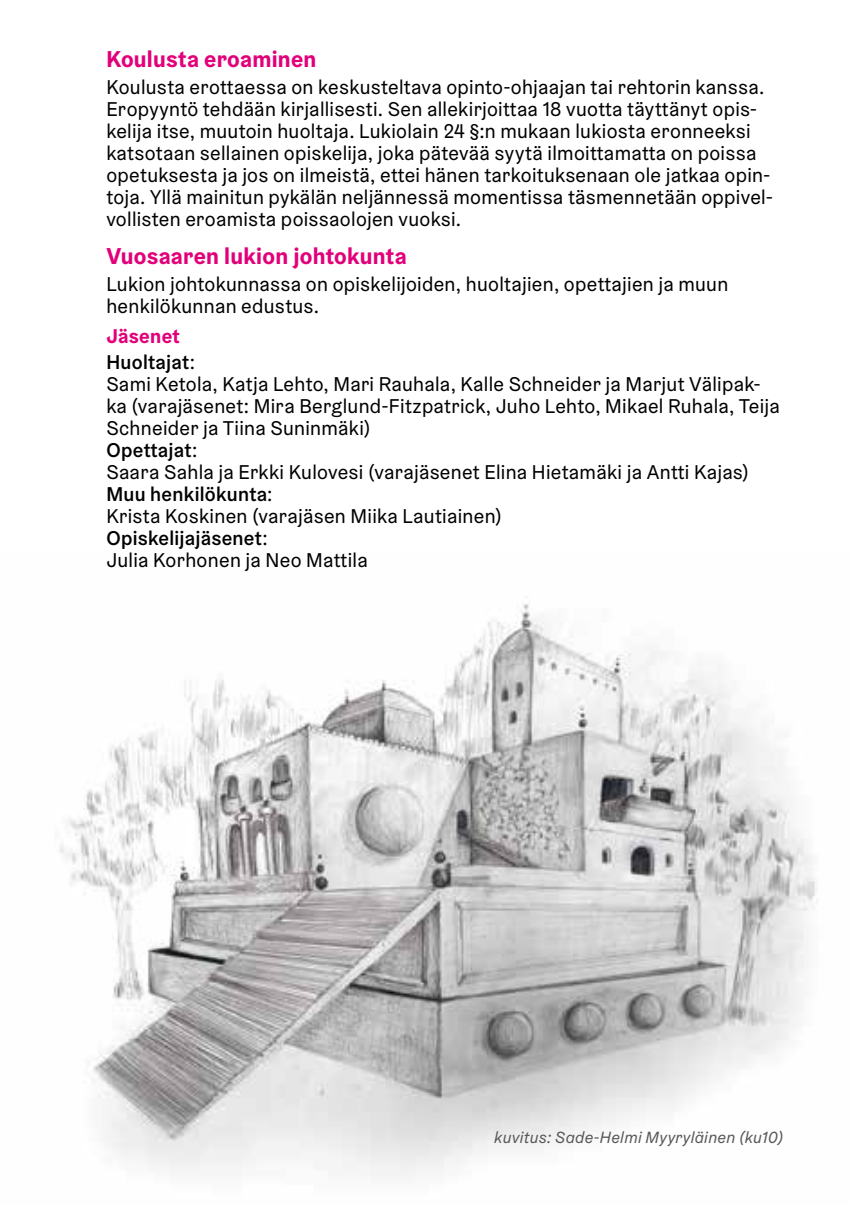
<style>
.page{position:relative;width:851px;height:1205px;background:#fff}
.page>*{position:absolute;margin:0;border:0;box-sizing:border-box;transform-origin:0 0}
.t1{font:700 23px "Helsinki Grotesk";letter-spacing:.01em;color:#e2007a}
.t2{font:20px/22px "Helsinki Grotesk";letter-spacing:.015em;color:#000}
.t3{font:500 20px/25.5px "Helsinki Grotesk";letter-spacing:.015em;color:#000}
.t4{font:italic 16.25px "Helsinki Grotesk";letter-spacing:.02em;color:#58585a}
.s1{font-weight:700;color:#e2007a}
.s2{font-weight:400}
.s3{font-weight:500}
</style>
<div class="page">
<img style="left:59px;top:604px;width:759px;height:572px">
<p class="t1" style="left:106px;top:44px;width:211px">Koulusta eroaminen</p>
<p class="t2" style="left:106px;top:75px;width:668px">Koulusta erottaessa on keskusteltava opinto-ohjaajan tai rehtorin kanssa.<br>Eropyyntö tehdään kirjallisesti. Sen allekirjoittaa 18 vuotta täyttänyt opis&shy;kelija itse, muutoin huoltaja. Lukiolain 24 §:n mukaan lukiosta eronneeksi katsotaan sellainen opiskelija, joka pätevää syytä ilmoittamatta on poissa opetuksesta ja jos on ilmeistä, ettei hänen tarkoituksenaan ole jatkaa opin&shy;toja. Yllä mainitun pykälän neljännessä momentissa täsmennetään oppivel&shy;vollisten eroamista poissaolojen vuoksi.</p>
<p class="t1" style="left:106px;top:241px;width:302px">Vuosaaren lukion johtokunta</p>
<p class="t2" style="left:106px;top:272px;width:623px">Lukion johtokunnassa on opiskelijoiden, huoltajien, opettajien ja muun henkilökunnan edustus.</p>
<p class="t3" style="left:106px;top:323px;width:90px"><span class="s1">Jäsenet<br></span>Huoltajat<span class="s2">:</span></p>
<p class="t2" style="left:106px;top:372px;width:674px">Sami Ketola, Katja Lehto, Mari Rauhala, Kalle Schneider ja Marjut Välipak&shy;ka (varajäsenet: Mira Berglund-Fitzpatrick, Juho Lehto, Mikael Ruhala, Teija Schneider ja Tiina Suninmäki)<br><span class="s3">Opettajat</span>:<br>Saara Sahla ja Erkki Kulovesi (varajäsenet Elina Hietamäki ja Antti Kajas)<br><span class="s3">Muu henkilökunta</span>:<br>Krista Koskinen (varajäsen Miika Lautiainen)<br><span class="s3">Opiskelijajäsenet</span>:<br>Julia Korhonen ja Neo Mattila</p>
<p class="t4" style="left:494px;top:1127px;width:290px">kuvitus: Sade-Helmi Myyryläinen (ku10)</p>
</div>
